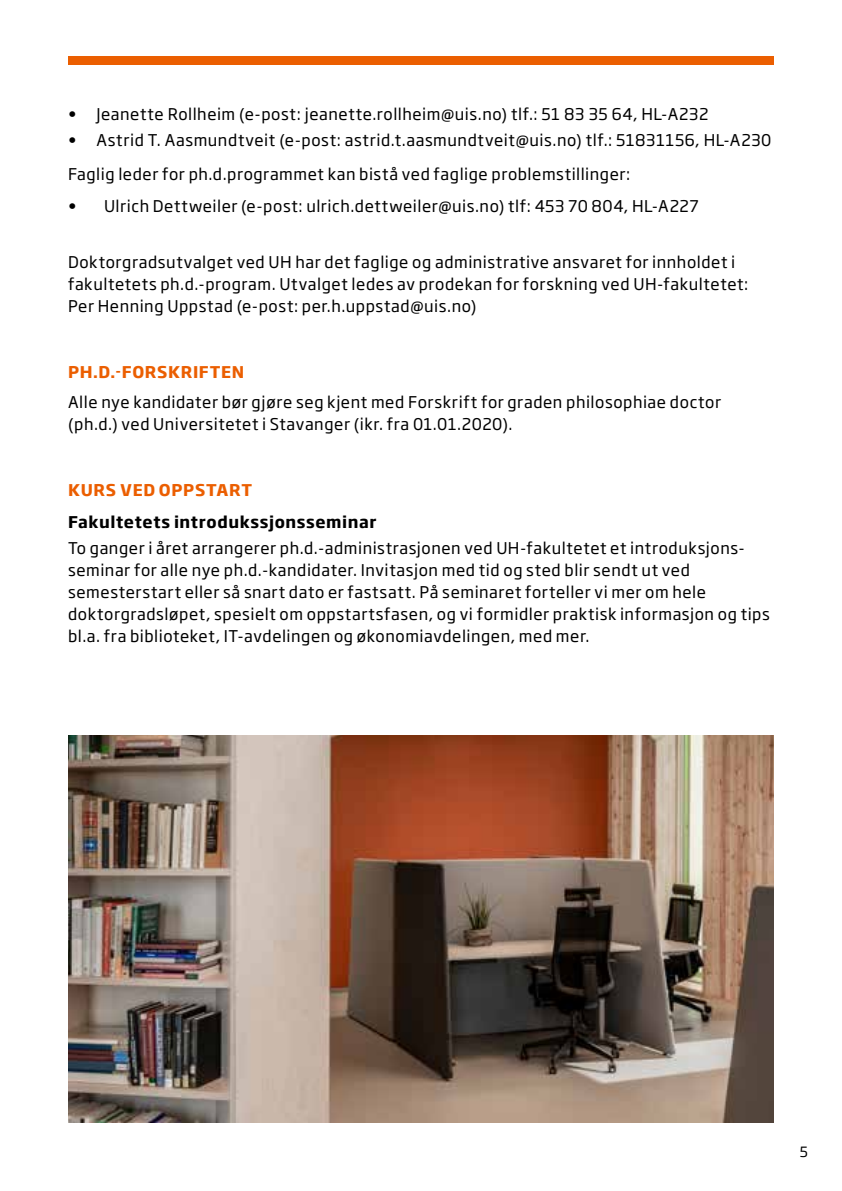
<style>
.page{position:relative;width:842px;height:1191px;background:#fff}
.page>*{position:absolute;margin:0;border:0;box-sizing:border-box;transform-origin:0 0}
.t1{font:16px/22px "Soho Gothic Std";letter-spacing:.035em;color:#000}
.t2{font:700 16px "Soho Gothic Std";letter-spacing:.04em;color:#eb5e00}
.t3{font:700 16px "Soho Gothic Std";letter-spacing:.035em;color:#000}
.t4{font:14px "Soho Gothic Std";color:#000}
</style>
<div class="page">
<div style="left:68px;top:57px;width:706px;height:8px;background:#eb5e00"></div>
<img style="left:68px;top:735px;width:706px;height:388px">
<p class="t1" style="left:68px;top:104px;width:642px">• Jeanette Rollheim (e-post: jeanette.rollheim@uis.no) tlf.: 51 83 35 64, HL-A232</p>
<p class="t1" style="left:68px;top:124px;width:705px;line-height:34px">• Astrid T. Aasmundtveit (e-post: astrid.t.aasmundtveit@uis.no) tlf.: 51831156, HL-A230<br>Faglig leder for ph.d.programmet kan bistå ved faglige problemstillinger:</p>
<p class="t1" style="left:68px;top:196px;width:632px">• Ulrich Dettweiler (e-post: ulrich.dettweiler@uis.no) tlf: 453 70 804, HL-A227</p>
<p class="t1" style="left:68px;top:252px;width:682px">Doktorgradsutvalget ved UH har det faglige og administrative ansvaret for innholdet i fakultetets ph.d.-program. Utvalget ledes av prodekan for forskning ved UH-fakultetet:<br>Per Henning Uppstad (e-post: per.h.uppstad@uis.no)</p>
<p class="t2" style="left:68px;top:362px;width:178px">PH.D.-FORSKRIFTEN</p>
<p class="t1" style="left:68px;top:392px;width:654px">Alle nye kandidater bør gjøre seg kjent med Forskrift for graden philosophiae doctor (ph.d.) ved Universitetet i Stavanger (ikr. fra 01.01.2020).</p>
<p class="t2" style="left:68px;top:480px;width:185px">KURS VED OPPSTART</p>
<p class="t3" style="left:68px;top:512px;width:310px">Fakultetets introdukssjonsseminar</p>
<p class="t1" style="left:68px;top:538px;width:703px">To ganger i året arrangerer ph.d.-administrasjonen ved UH-fakultetet et introduksjons&shy;seminar for alle nye ph.d.-kandidater. Invitasjon med tid og sted blir sendt ut ved semesterstart eller så snart dato er fastsatt. På seminaret forteller vi mer om hele doktorgradsløpet, spesielt om oppstartsfasen, og vi formidler praktisk informasjon og tips bl.a. fra biblioteket, IT-avdelingen og økonomiavdelingen, med mer.</p>
<p class="t4" style="left:800px;top:1142px;width:10px">5</p>
</div>
